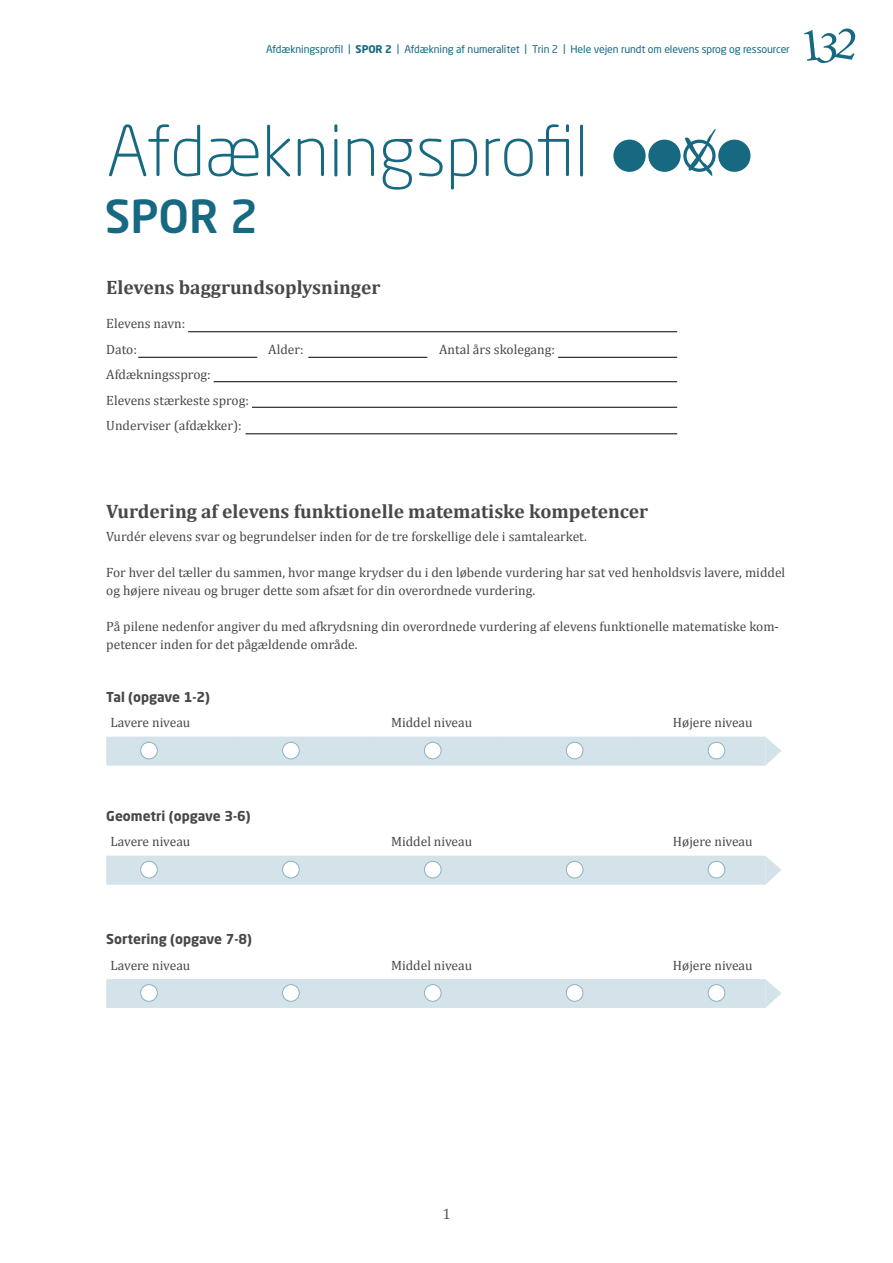
<style>
.page{position:relative;width:893px;height:1263px;background:#fff}
.page>*{position:absolute;margin:0;border:0;box-sizing:border-box;transform-origin:0 0}
.t1{font:300 69px "Neo Sans Std";color:#176982}
.Titel{font:500 45px "Neo Sans Std";color:#176982}
.t2{font:700 19.5px "Cambria";color:#484847}
.t3{font:15px "Cambria";color:#565655}
.Børdtekst_-_Samtalea{font:13.5px/18px "Cambria";color:#484847}
.Boks__Overskrift{font:700 13.5px "Neo Sans Std";color:#484847}
.t4{font:10.5px "Neo Sans Std";letter-spacing:-.01em;color:#176982}
.s1{font-weight:700}
</style>
<div class="page">
<svg style="left:804px;top:28px;width:52px;height:36px"></svg>
<svg style="left:106px;top:736px;width:676px;height:30px;background:#d5e3ea"></svg>
<svg style="left:106px;top:855px;width:675px;height:30px;background:#d5e3ea"></svg>
<div style="left:106px;top:979px;width:676px;height:29px;background:#d4e2ea"></div>
<hr style="left:188px;top:331px;width:489px;height:1px;background:#000">
<hr style="left:138px;top:357px;width:119px;height:1px;background:#000">
<hr style="left:214px;top:381px;width:463px;height:1px;background:#000">
<hr style="left:252px;top:407px;width:425px;height:1px;background:#000">
<hr style="left:246px;top:434px;width:431px;height:1px;background:#000">
<hr style="left:308px;top:357px;width:119px;height:1px;background:#000">
<hr style="left:558px;top:357px;width:119px;height:1px;background:#000">
<div style="left:141px;top:742px;width:16px;height:17px;background:#fff;border-radius:50%"></div>
<div style="left:140px;top:742px;width:18px;height:17px;border:1px solid #8eb1c3;border-radius:50%"></div>
<div style="left:141px;top:861px;width:16px;height:17px;background:#fff;border-radius:50%"></div>
<div style="left:140px;top:861px;width:18px;height:17px;border:1px solid #8eb1c3;border-radius:50%"></div>
<div style="left:141px;top:984px;width:16px;height:17px;background:#fff;border-radius:50%"></div>
<div style="left:140px;top:984px;width:18px;height:18px;border:1px solid #8eb1c3;border-radius:50%"></div>
<div style="left:283px;top:742px;width:16px;height:17px;background:#fff;border-radius:50%"></div>
<div style="left:282px;top:742px;width:18px;height:17px;border:1px solid #8eb1c3;border-radius:50%"></div>
<div style="left:283px;top:861px;width:16px;height:17px;background:#fff;border-radius:50%"></div>
<div style="left:282px;top:861px;width:18px;height:17px;border:1px solid #8eb1c3;border-radius:50%"></div>
<div style="left:283px;top:984px;width:16px;height:17px;background:#fff;border-radius:50%"></div>
<div style="left:282px;top:984px;width:18px;height:18px;border:1px solid #8eb1c3;border-radius:50%"></div>
<div style="left:424px;top:742px;width:17px;height:17px;background:#fff;border-radius:50%"></div>
<div style="left:424px;top:742px;width:17px;height:17px;border:1px solid #8eb1c3;border-radius:50%"></div>
<div style="left:424px;top:861px;width:17px;height:17px;background:#fff;border-radius:50%"></div>
<div style="left:424px;top:861px;width:17px;height:17px;border:1px solid #8eb1c3;border-radius:50%"></div>
<div style="left:424px;top:984px;width:17px;height:17px;background:#fff;border-radius:50%"></div>
<div style="left:424px;top:984px;width:17px;height:18px;border:1px solid #8eb1c3;border-radius:50%"></div>
<div style="left:566px;top:742px;width:17px;height:17px;background:#fff;border-radius:50%"></div>
<div style="left:566px;top:742px;width:17px;height:17px;border:1px solid #8eb1c3;border-radius:50%"></div>
<div style="left:566px;top:861px;width:17px;height:17px;background:#fff;border-radius:50%"></div>
<div style="left:566px;top:861px;width:17px;height:17px;border:1px solid #8eb1c3;border-radius:50%"></div>
<div style="left:566px;top:984px;width:17px;height:17px;background:#fff;border-radius:50%"></div>
<div style="left:566px;top:984px;width:17px;height:18px;border:1px solid #8eb1c3;border-radius:50%"></div>
<div style="left:708px;top:742px;width:17px;height:17px;background:#fff;border-radius:50%"></div>
<div style="left:708px;top:742px;width:17px;height:17px;border:1px solid #8eb1c3;border-radius:50%"></div>
<div style="left:708px;top:861px;width:17px;height:17px;background:#fff;border-radius:50%"></div>
<div style="left:708px;top:861px;width:17px;height:17px;border:1px solid #8eb1c3;border-radius:50%"></div>
<div style="left:708px;top:984px;width:17px;height:17px;background:#fff;border-radius:50%"></div>
<div style="left:708px;top:984px;width:17px;height:18px;border:1px solid #8eb1c3;border-radius:50%"></div>
<div style="left:683px;top:140px;width:33px;height:32px;border:3px solid #176982;border-radius:50%"></div>
<div style="left:650px;top:141px;width:29px;height:29px;background:#176982;border-radius:50%"></div>
<div style="left:648px;top:140px;width:33px;height:32px;border:3px solid #176982;border-radius:50%"></div>
<div style="left:720px;top:141px;width:29px;height:29px;background:#176982;border-radius:50%"></div>
<div style="left:718px;top:140px;width:32px;height:32px;border:3px solid #176982;border-radius:50%"></div>
<div style="left:615px;top:141px;width:29px;height:29px;background:#176982;border-radius:50%"></div>
<div style="left:613px;top:140px;width:33px;height:32px;border:3px solid #176982;border-radius:50%"></div>
<svg style="left:685px;top:129px;width:31px;height:47px"></svg>
<p class="t4" style="left:266px;top:42px;width:525px">Afdækningsprofil | <span class="s1">SPOR 2</span> | Afdækning af numeralitet | Trin 2 | Hele vejen rundt om elevens sprog og ressourcer</p>
<h1 class="t1" style="left:106px;top:110px;width:484px">Afdækningsprofil</h1>
<p class="Titel" style="left:105px;top:188px;width:155px">SPOR 2</p>
<h2 class="t2" style="left:106px;top:274px;width:276px">Elevens baggrundsoplysninger</h2>
<p class="Børdtekst_-_Samtalea" style="left:106px;top:314px;width:81px">Elevens navn:</p>
<p class="Børdtekst_-_Samtalea" style="left:106px;top:340px;width:32px">Dato:</p>
<p class="Børdtekst_-_Samtalea" style="left:268px;top:340px;width:37px">Alder:</p>
<p class="Børdtekst_-_Samtalea" style="left:439px;top:340px;width:117px">Antal års skolegang:</p>
<p class="Børdtekst_-_Samtalea" style="left:106px;top:365px;width:106px">Afdækningssprog:</p>
<p class="Børdtekst_-_Samtalea" style="left:106px;top:391px;width:144px">Elevens stærkeste sprog:</p>
<p class="Børdtekst_-_Samtalea" style="left:106px;top:416px;width:137px">Underviser (afdækker):</p>
<h2 class="t2" style="left:106px;top:498px;width:543px">Vurdering af elevens funktionelle matematiske kompetencer</h2>
<p class="Børdtekst_-_Samtalea" style="left:106px;top:527px;width:482px">Vurdér elevens svar og begrundelser inden for de tre forskellige dele i samtalearket.</p>
<p class="Børdtekst_-_Samtalea" style="left:106px;top:563px;width:680px">For hver del tæller du sammen, hvor mange krydser du i den løbende vurdering har sat ved henholdsvis lavere, middel og højere niveau og bruger dette som afsæt for din overordnede vurdering.</p>
<p class="Børdtekst_-_Samtalea" style="left:106px;top:617px;width:674px">På pilene nedenfor angiver du med afkrydsning din overordnede vurdering af elevens funktionelle matematiske kom&shy;petencer inden for det pågældende område.</p>
<p class="Boks__Overskrift" style="left:106px;top:688px;width:105px">Tal (opgave 1-2)</p>
<p class="Børdtekst_-_Samtalea" style="left:111px;top:714px;width:81px">Lavere niveau</p>
<p class="Børdtekst_-_Samtalea" style="left:391px;top:714px;width:83px">Middel niveau</p>
<p class="Børdtekst_-_Samtalea" style="left:673px;top:714px;width:81px">Højere niveau</p>
<p class="Boks__Overskrift" style="left:106px;top:807px;width:146px">Geometri (opgave 3-6)</p>
<p class="Børdtekst_-_Samtalea" style="left:111px;top:833px;width:81px">Lavere niveau</p>
<p class="Børdtekst_-_Samtalea" style="left:391px;top:833px;width:83px">Middel niveau</p>
<p class="Børdtekst_-_Samtalea" style="left:673px;top:833px;width:81px">Højere niveau</p>
<p class="Boks__Overskrift" style="left:106px;top:930px;width:147px">Sortering (opgave 7-8)</p>
<p class="Børdtekst_-_Samtalea" style="left:111px;top:956px;width:81px">Lavere niveau</p>
<p class="Børdtekst_-_Samtalea" style="left:391px;top:956px;width:83px">Middel niveau</p>
<p class="Børdtekst_-_Samtalea" style="left:673px;top:956px;width:81px">Højere niveau</p>
<p class="t3" style="left:442px;top:1205px;width:10px">1</p>
</div>
